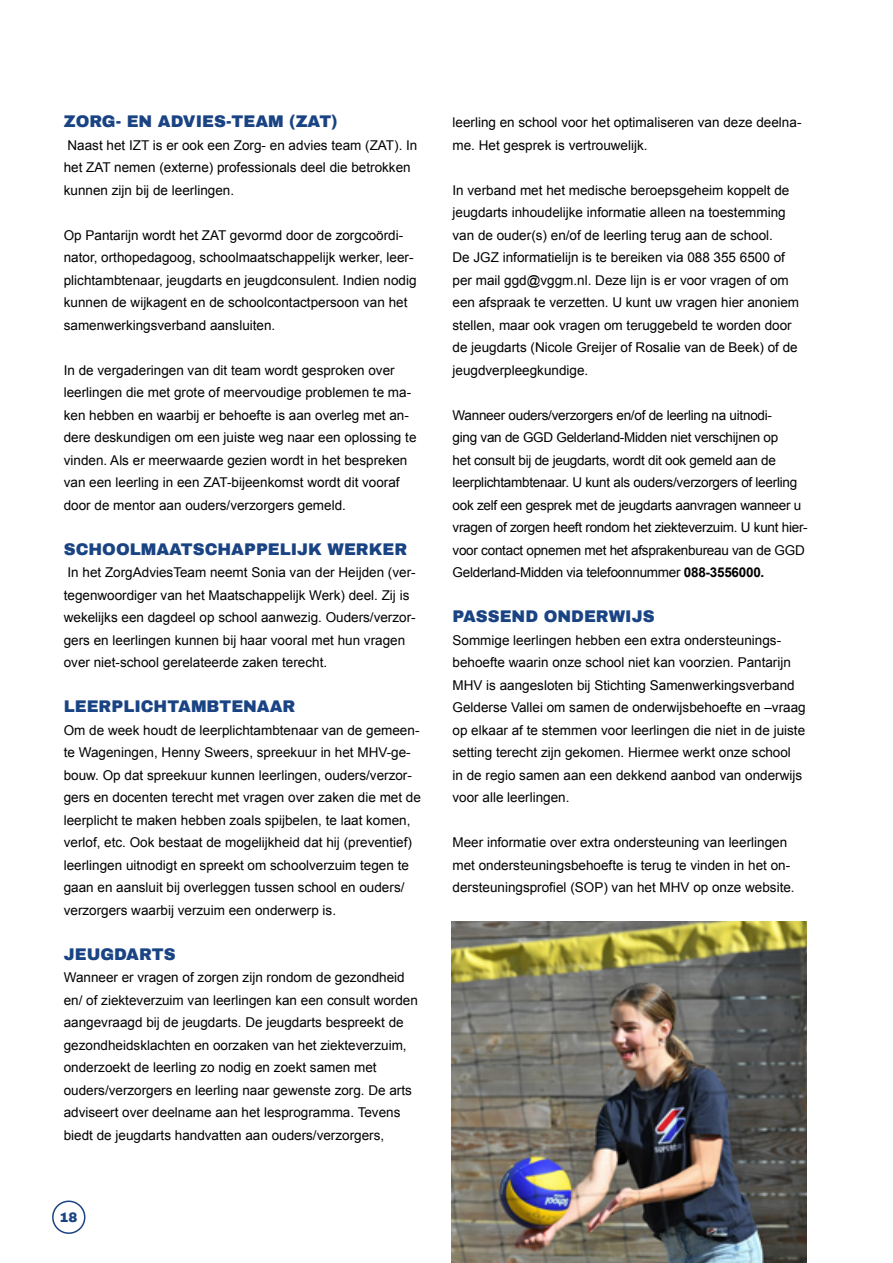
<style>
.page{position:relative;width:893px;height:1263px;background:#fff}
.page>*{position:absolute;margin:0;border:0;box-sizing:border-box;transform-origin:0 0}
.t1{font:900 16.5px "Archivo";color:#194383}
.t2{font:13.5px/22.5px "Arial";color:#000}
.t3{font:13.5px/22.5px "Arial";letter-spacing:-.02em;color:#000}
.t4{font:900 13.5px "Archivo";color:#194383}
.s1{font-weight:700}
</style>
<div class="page">
<div style="left:52px;top:1200px;width:33px;height:34px;border:2px solid #194383;border-radius:50%"></div>
<img style="left:451px;top:922px;width:356px;height:341px">
<p class="t1" style="left:64px;top:111px;width:275px">ZORG- EN ADVIES-TEAM (ZAT)</p>
<p class="t2" style="left:64px;top:134px;width:355px">Naast het IZT is er ook een Zorg- en advies team (ZAT). In het ZAT nemen (externe) professionals deel die betrokken kunnen zijn bij de leerlingen.</p>
<p class="t2" style="left:64px;top:224px;width:354px">Op Pantarijn wordt het ZAT gevormd door de zorgcoördi&shy;nator, orthopedagoog, schoolmaatschappelijk werker, leer&shy;plichtambtenaar, jeugdarts en jeugdconsulent. Indien nodig kunnen de wijkagent en de schoolcontactpersoon van het samenwerkingsverband aansluiten.</p>
<p class="t2" style="left:64px;top:359px;width:354px">In de vergaderingen van dit team wordt gesproken over leerlingen die met grote of meervoudige problemen te ma&shy;ken hebben en waarbij er behoefte is aan overleg met an&shy;dere deskundigen om een juiste weg naar een oplossing te vinden. Als er meerwaarde gezien wordt in het bespreken van een leerling in een ZAT-bijeenkomst wordt dit vooraf door de mentor aan ouders/verzorgers gemeld.</p>
<p class="t1" style="left:64px;top:539px;width:345px">SCHOOLMAATSCHAPPELIJK WERKER</p>
<p class="t2" style="left:64px;top:561px;width:353px">In het ZorgAdviesTeam neemt Sonia van der Heijden (ver&shy;tegenwoordiger van het Maatschappelijk Werk) deel. Zij is wekelijks een dagdeel op school aanwezig. Ouders/verzor&shy;gers en leerlingen kunnen bij haar vooral met hun vragen over niet-school gerelateerde zaken terecht.</p>
<p class="t1" style="left:64px;top:696px;width:233px">LEERPLICHTAMBTENAAR</p>
<p class="t2" style="left:64px;top:719px;width:359px">Om de week houdt de leerplichtambtenaar van de gemeen&shy;te Wageningen, Henny Sweers, spreekuur in het MHV-ge&shy;bouw. Op dat spreekuur kunnen leerlingen, ouders/verzor&shy;gers en docenten terecht met vragen over zaken die met de leerplicht te maken hebben zoals spijbelen, te laat komen, verlof, etc. Ook bestaat de mogelijkheid dat hij (preventief) leerlingen uitnodigt en spreekt om schoolverzuim tegen te gaan en aansluit bij overleggen tussen school en ouders/ verzorgers waarbij verzuim een onderwerp is.</p>
<p class="t1" style="left:64px;top:944px;width:113px">JEUGDARTS</p>
<p class="t2" style="left:64px;top:966px;width:356px">Wanneer er vragen of zorgen zijn rondom de gezondheid en/ of ziekteverzuim van leerlingen kan een consult worden aangevraagd bij de jeugdarts. De jeugdarts bespreekt de gezondheidsklachten en oorzaken van het ziekteverzuim, onderzoekt de leerling zo nodig en zoekt samen met ouders/verzorgers en leerling naar gewenste zorg. De arts adviseert over deelname aan het lesprogramma. Tevens biedt de jeugdarts handvatten aan ouders/verzorgers,</p>
<p class="t4" style="left:60px;top:1209px;width:20px">18</p>
<p class="t2" style="left:452px;top:111px;width:350px">leerling en school voor het optimaliseren van deze deelna&shy;me. Het gesprek is vertrouwelijk.</p>
<p class="t2" style="left:452px;top:179px;width:348px">In verband met het medische beroepsgeheim koppelt de jeugdarts inhoudelijke informatie alleen na toestemming van de ouder(s) en/of de leerling terug aan de school.<br>De JGZ informatielijn is te bereiken via 088 355 6500 of per mail ggd@vggm.nl. Deze lijn is er voor vragen of om een afspraak te verzetten. U kunt uw vragen hier anoniem stellen, maar ook vragen om teruggebeld te worden door de jeugdarts (Nicole Greijer of Rosalie van de Beek) of de jeugdverpleegkundige.</p>
<p class="t3" style="left:452px;top:404px;width:357px">Wanneer ouders/verzorgers en/of de leerling na uitnodi-<br>ging van de GGD Gelderland-Midden niet verschijnen op<br>het consult bij de jeugdarts, wordt dit ook gemeld aan de leerplichtambtenaar. U kunt als ouders/verzorgers of leerling ook zelf een gesprek met de jeugdarts aanvragen wanneer u vragen of zorgen heeft rondom het ziekteverzuim. U kunt hier&shy;voor contact opnemen met het afsprakenbureau van de GGD Gelderland-Midden via telefoonnummer <span class="s1">088-3556000.</span></p>
<p class="t1" style="left:452px;top:606px;width:204px">PASSEND ONDERWIJS</p>
<p class="t2" style="left:452px;top:629px;width:355px">Sommige leerlingen hebben een extra ondersteunings&shy;behoefte waarin onze school niet kan voorzien. Pantarijn MHV is aangesloten bij Stichting Samenwerkingsverband Gelderse Vallei om samen de onderwijsbehoefte en –vraag op elkaar af te stemmen voor leerlingen die niet in de juiste setting terecht zijn gekomen. Hiermee werkt onze school<br>in de regio samen aan een dekkend aanbod van onderwijs voor alle leerlingen.</p>
<p class="t2" style="left:452px;top:831px;width:344px">Meer informatie over extra ondersteuning van leerlingen met ondersteuningsbehoefte is terug te vinden in het on&shy;dersteuningsprofiel (SOP) van het MHV op onze website.</p>
</div>
